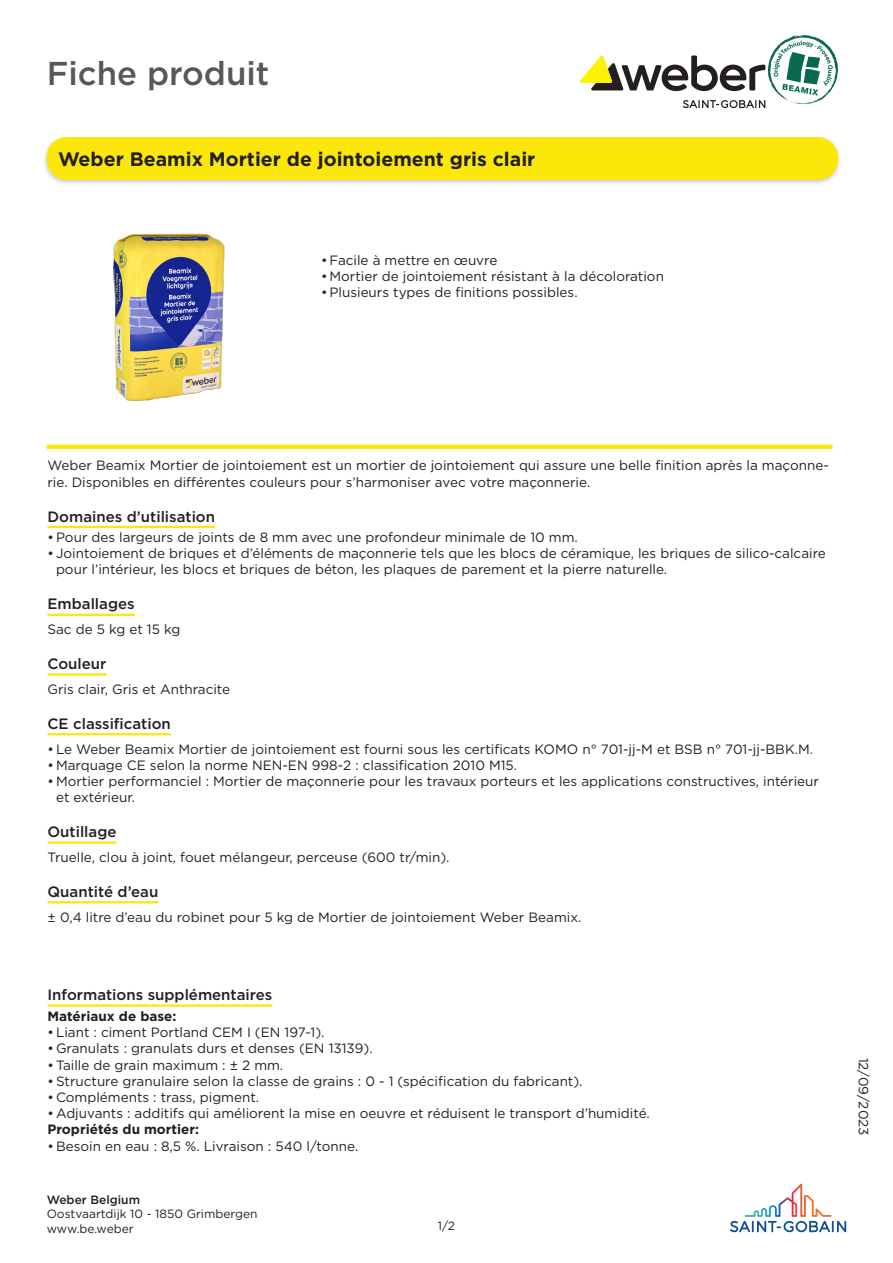
<style>
.page{position:relative;width:893px;height:1263px;background:#fff}
.page>*{position:absolute;margin:0;border:0;box-sizing:border-box;transform-origin:0 0}
.t1{font:500 33px "Gotham";color:#57585a}
.TOC_A_PRODUCT_MULTI{font:700 19.5px "Gotham";color:#231f20}
.Longname{font:500 15px "Gotham";color:#231f20}
.Technical_info{font:500 15px "Gotham";color:#231f20}
.Value{font:13.5px/16.2px "Gotham";color:#231f20}
.between_bullets{font:700 13.5px "Gotham";color:#231f20}
.Body-text{font:700 13.5px "Gotham";color:#231f20}
.t2{font:12px/14.4px "Gotham";color:#231f20}
.t3{font:500 12px "Gotham";color:#231f20}
</style>
<div class="page">
<svg style="left:730px;top:1184px;width:116px;height:48px"></svg>
<svg style="left:579px;top:35px;width:259px;height:73px"></svg>
<div style="left:42px;top:135px;width:800px;height:51px;background:#231f20;opacity:.24"></div>
<div style="left:47px;top:138px;width:790px;height:41px;background:#fbe709;border-radius:20px"></div>
<div style="left:47px;top:137px;width:791px;height:43px;border:1px solid #fbe709;border-radius:20px"></div>
<svg style="left:47px;top:445px;width:785px;height:4px;background:#fbe70d"></svg>
<hr style="left:48px;top:526px;width:167px;height:2px;background:#fbe709">
<hr style="left:48px;top:614px;width:87px;height:2px;background:#fbe709">
<hr style="left:48px;top:673px;width:58px;height:3px;background:#fbe709">
<hr style="left:48px;top:733px;width:123px;height:2px;background:#fbe709">
<hr style="left:48px;top:841px;width:69px;height:3px;background:#fbe709">
<hr style="left:48px;top:901px;width:110px;height:2px;background:#fbe709">
<hr style="left:48px;top:1004px;width:224px;height:3px;background:#fbe709">
<img style="left:113px;top:233px;width:112px;height:168px">
<h1 class="t1" style="left:47px;top:51px;width:224px">Fiche produit</h1>
<p class="TOC_A_PRODUCT_MULTI" style="left:58px;top:146px;width:479px">Weber Beamix Mortier de jointoiement gris clair</p>
<p class="Value" style="left:321px;top:251px;width:178px">•Facile à mettre en œuvre</p>
<p class="Value" style="left:321px;top:268px;width:344px">• Mortier de jointoiement résistant à la décoloration</p>
<p class="Value" style="left:321px;top:284px;width:258px">•Plusieurs types de finitions possibles.</p>
<p class="Value" style="left:48px;top:457px;width:783px">Weber Beamix Mortier de jointoiement est un mortier de jointoiement qui assure une belle finition après la maçonne&shy;rie. Disponibles en différentes couleurs pour s’harmoniser avec votre maçonnerie.</p>
<p class="Technical_info" style="left:48px;top:506px;width:169px">Domaines d’utilisation</p>
<p class="Value" style="left:48px;top:529px;width:532px">•Pour des largeurs de joints de 8 mm avec une profondeur minimale de 10 mm.</p>
<p class="Value" style="left:56px;top:545px;width:771px;text-indent:-9px">• Jointoiement de briques et d’éléments de maçonnerie tels que les blocs de céramique, les briques de silico-calcaire pour l’intérieur, les blocs et briques de béton, les plaques de parement et la pierre naturelle.</p>
<p class="Longname" style="left:48px;top:594px;width:89px">Emballages</p>
<p class="Value" style="left:48px;top:621px;width:134px">Sac de 5 kg et 15 kg</p>
<p class="Longname" style="left:48px;top:654px;width:60px">Couleur</p>
<p class="Value" style="left:48px;top:681px;width:184px">Gris clair, Gris et Anthracite</p>
<p class="Longname" style="left:48px;top:714px;width:125px">CE classification</p>
<p class="Value" style="left:48px;top:740px;width:767px">•Le Weber Beamix Mortier de jointoiement est fourni sous les certificats KOMO n° 701-jj-M et BSB n° 701-jj-BBK.M.</p>
<p class="Value" style="left:48px;top:757px;width:471px">• Marquage CE selon la norme NEN-EN 998-2 : classification 2010 M15.</p>
<p class="Value" style="left:56px;top:773px;width:764px;text-indent:-9px">• Mortier performanciel : Mortier de maçonnerie pour les travaux porteurs et les applications constructives, intérieur et extérieur.</p>
<p class="Longname" style="left:48px;top:822px;width:71px">Outillage</p>
<p class="Value" style="left:48px;top:849px;width:404px">Truelle, clou à joint, fouet mélangeur, perceuse (600 tr/min).</p>
<p class="Longname" style="left:48px;top:882px;width:112px">Quantité d’eau</p>
<p class="Value" style="left:48px;top:908px;width:535px">± 0,4 litre d’eau du robinet pour 5 kg de Mortier de jointoiement Weber Beamix.</p>
<p class="Technical_info" style="left:48px;top:985px;width:226px">Informations supplémentaires</p>
<p class="Body-text" style="left:48px;top:1007px;width:130px">Matériaux de base:</p>
<p class="Value" style="left:48px;top:1024px;width:279px">•Liant : ciment Portland CEM I (EN 197-1).</p>
<p class="Value" style="left:48px;top:1040px;width:327px">•Granulats : granulats durs et denses (EN 13139).</p>
<p class="Value" style="left:48px;top:1056px;width:237px">•Taille de grain maximum : ± 2 mm.</p>
<p class="Value" style="left:48px;top:1072px;width:537px">•Structure granulaire selon la classe de grains : 0 - 1 (spécification du fabricant).</p>
<p class="Value" style="left:48px;top:1089px;width:213px">• Compléments : trass, pigment.</p>
<p class="Value" style="left:48px;top:1105px;width:604px">•Adjuvants : additifs qui améliorent la mise en oeuvre et réduisent le transport d’humidité.</p>
<p class="between_bullets" style="left:48px;top:1120px;width:153px">Propriétés du mortier:</p>
<p class="Value" style="left:48px;top:1137px;width:312px">• Besoin en eau : 8,5 %. Livraison : 540 l/tonne.</p>
<p class="t3" style="left:47px;top:1192px;width:95px">Weber Belgium</p>
<p class="t2" style="left:47px;top:1207px;width:212px">Oostvaartdijk 10 - 1850 Grimbergen www.be.weber</p>
<p class="t2" style="left:438px;top:1218px;width:19px">1/2</p>
<p class="Value" style="left:872px;top:1057px;width:79px;rotate:90deg">12/09/2023</p>
</div>
